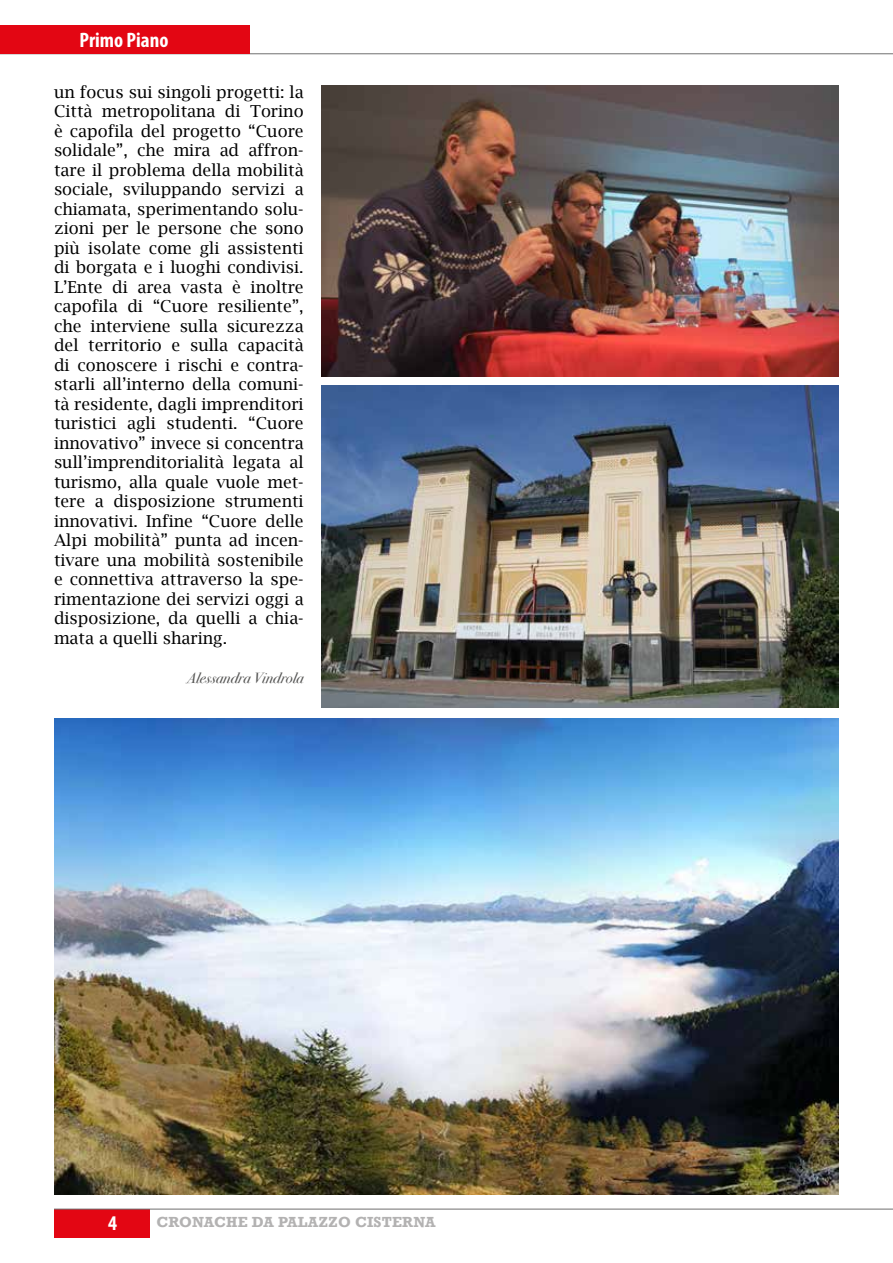
<style>
.page{position:relative;width:893px;height:1263px;background:#fff}
.page>*{position:absolute;margin:0;border:0;box-sizing:border-box;transform-origin:0 0}
.t1{font:700 condensed 21px "Myriad Pro";color:#fff}
.t2{font:16.5px/19.5px "Lucida Bright";color:#000;text-align:justify}
.t3{font:700 15px "Rockwell";letter-spacing:.01em;color:#b3b2b2}
.t4{font:italic 15px "Bodoni Svty Two ITCTT";color:#575756}
</style>
<div class="page">
<hr style="left:0;top:54px;width:893px;height:1px;background:#706f6f">
<div style="left:0;top:25px;width:250px;height:29px;background:#e30613"></div>
<div style="left:54px;top:1209px;width:96px;height:28px;background:#e30613"></div>
<hr style="left:54px;top:1209px;width:839px;height:1px;background:#706f6f">
<img style="left:322px;top:385px;width:517px;height:322px">
<img style="left:322px;top:85px;width:517px;height:291px">
<img style="left:54px;top:719px;width:785px;height:476px">
<p class="t1" style="left:80px;top:27px;width:90px">Primo Piano</p>
<p class="t2" style="left:54px;top:82px;width:251px">un focus sui singoli progetti: la Città metropolitana di Torino è capofila del progetto “Cuore solidale”, che mira ad affron&shy;tare il problema della mobilità sociale, sviluppando servizi a chiamata, sperimentando solu&shy;zioni per le persone che sono più isolate come gli assistenti di borgata e i luoghi condivisi.<br>L’Ente di area vasta è inoltre capofila di “Cuore resiliente”, che interviene sulla sicurezza del territorio e sulla capacità di conoscere i rischi e contra&shy;starli all’interno della comuni&shy;tà residente, dagli imprenditori turistici agli studenti. “Cuore innovativo” invece si concentra sull’imprenditorialità legata al turismo, alla quale vuole met&shy;tere a disposizione strumenti innovativi. Infine “Cuore delle Alpi mobilità” punta ad incen&shy;tivare una mobilità sostenibile e connettiva attraverso la spe&shy;rimentazione dei servizi oggi a disposizione, da quelli a chia&shy;mata a quelli sharing.</p>
<p class="t4" style="left:187px;top:665px;width:118px">Alessandra Vindrola</p>
<p class="t1" style="left:108px;top:1210px;width:10px">4</p>
<p class="t3" style="left:156px;top:1213px;width:281px">CRONACHE DA PALAZZO CISTERNA</p>
</div>
